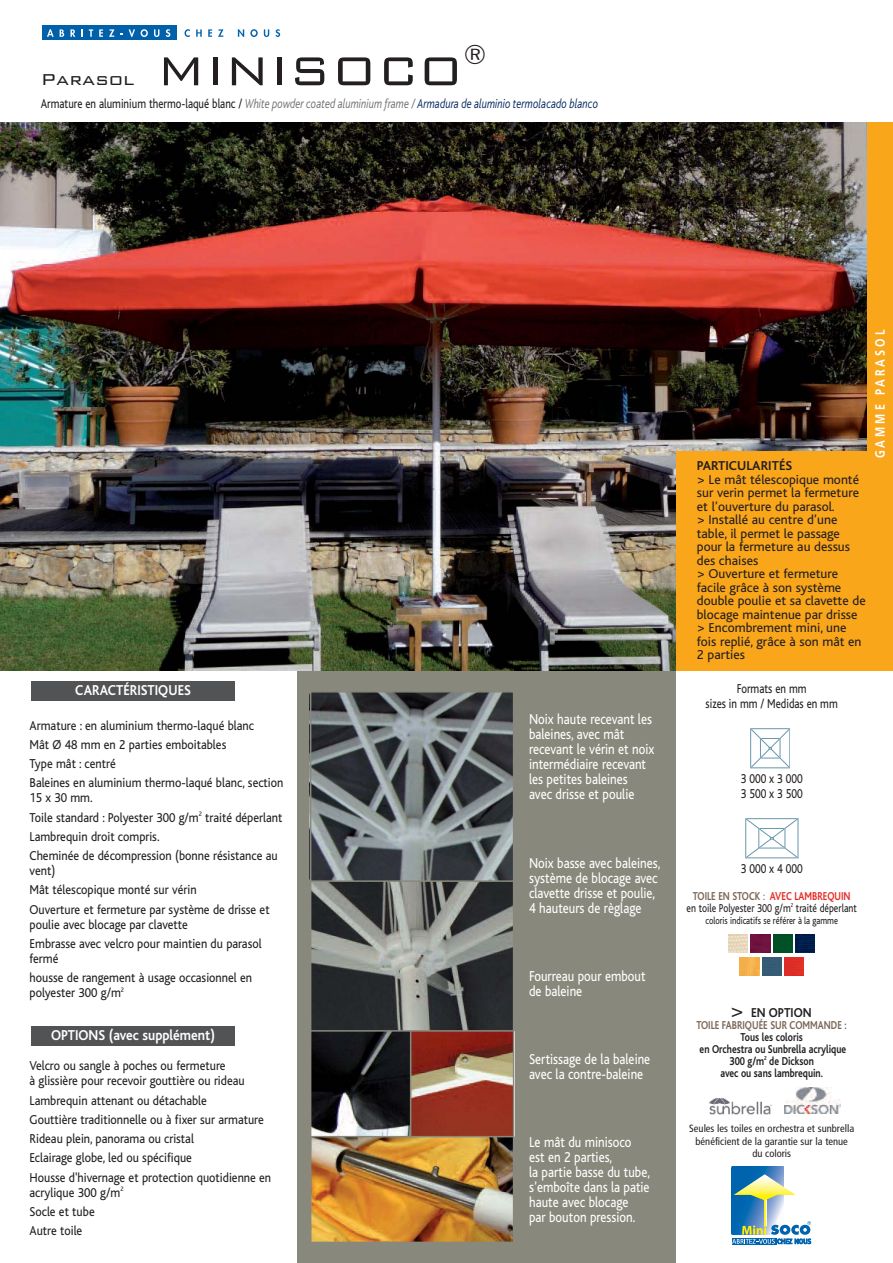
<style>
.page{position:relative;width:893px;height:1263px;background:#fff}
.page>*{position:absolute;margin:0;border:0;box-sizing:border-box;transform-origin:0 0}
.t1{font:300 54px "Bank Gothic";color:#231f20}
.t2{font:300 21px "Bank Gothic";color:#231f20}
.t3{font:15px/15px "Bliss";color:#fff;scale:.85 1}
.t4{font:700 15px "Bliss";color:#fff;scale:.9 1}
.t5{font:13.5px/19.2px "Bliss";color:#231f20;scale:.9 1}
.t6{font:13.5px/13.5px "Bliss";color:#231f20}
.t7{font:13.5px/15px "Bliss";color:#231f20;text-align:center;scale:.8 1}
.t8{font:700 13.5px "Bliss";color:#231f20}
.t9{font:700 13.5px "Frutiger";letter-spacing:.28em;color:#fff;scale:.8 1}
.t10{font:700 13.5px "Bliss";color:#231f20;scale:.9 1}
.t11{font:700 12px/12px "Bliss";color:#231f20;text-align:center;scale:.8 1}
.t12{font:12px/12px "Bliss";color:#231f20;text-align:center;scale:.8 1}
.t13{font:700 12px "Bliss";color:#7a6656;scale:.8 1}
.t14{font:condensed 10.5px/12.6px "Frutiger";color:#231f20;text-align:center}
.t15{font:10.5px "Bliss";color:#231f20;scale:.8 1}
.s1{font-weight:300;font-style:italic;color:#6d6e70}
.s2{font-weight:300;font-style:italic;color:#00275d}
.s3{font-weight:700;color:#7a6656}
.s4{color:#7a6656}
.s5{font-weight:700;color:#e82b25}
.s6{font-family:"Helvetica";font-weight:400;font-size:18px}
</style>
<div class="page">
<div style="left:297px;top:655px;width:379px;height:608px;background:#88897c"></div>
<img style="left:0;top:122px;width:867px;height:549px">
<div style="left:867px;top:122px;width:26px;height:549px;background:#faa61a"></div>
<img style="left:311px;top:693px;width:202px;height:187px">
<svg style="left:311px;top:882px;width:202px;height:148px;background:#5f6260"></svg>
<svg style="left:311px;top:1032px;width:99px;height:104px;background:#2d2e31"></svg>
<svg style="left:411px;top:1032px;width:102px;height:104px;background:#9c4f3d"></svg>
<img style="left:311px;top:1137px;width:202px;height:105px">
<div style="left:42px;top:26px;width:135px;height:14px;background:#0060a9"></div>
<svg style="left:47px;top:29px;width:7px;height:8px"></svg>
<svg style="left:60px;top:29px;width:4px;height:8px"></svg>
<svg style="left:70px;top:29px;width:5px;height:8px"></svg>
<svg style="left:81px;top:29px;width:2px;height:8px"></svg>
<svg style="left:89px;top:29px;width:4px;height:8px"></svg>
<svg style="left:99px;top:29px;width:4px;height:8px"></svg>
<svg style="left:109px;top:29px;width:5px;height:8px"></svg>
<svg style="left:129px;top:29px;width:6px;height:8px"></svg>
<svg style="left:141px;top:29px;width:7px;height:8px"></svg>
<svg style="left:154px;top:29px;width:5px;height:8px"></svg>
<svg style="left:166px;top:29px;width:4px;height:8px"></svg>
<svg style="left:184px;top:29px;width:6px;height:8px"></svg>
<svg style="left:196px;top:29px;width:6px;height:8px"></svg>
<svg style="left:208px;top:29px;width:4px;height:8px"></svg>
<svg style="left:218px;top:29px;width:5px;height:8px"></svg>
<svg style="left:238px;top:29px;width:6px;height:8px"></svg>
<svg style="left:250px;top:29px;width:8px;height:8px"></svg>
<svg style="left:264px;top:29px;width:5px;height:8px"></svg>
<svg style="left:275px;top:29px;width:5px;height:8px"></svg>
<img style="left:784px;top:958px;width:19px;height:18px">
<img style="left:762px;top:958px;width:19px;height:18px">
<img style="left:740px;top:958px;width:19px;height:18px">
<img style="left:795px;top:934px;width:20px;height:18px">
<img style="left:773px;top:934px;width:19px;height:18px">
<img style="left:751px;top:934px;width:19px;height:18px">
<img style="left:729px;top:934px;width:19px;height:18px">
<svg style="left:745px;top:818px;width:53px;height:40px"></svg>
<svg style="left:750px;top:728px;width:40px;height:40px"></svg>
<img style="left:785px;top:1087px;width:55px;height:26px">
<img style="left:709px;top:1098px;width:64px;height:17px">
<div style="left:31px;top:1026px;width:204px;height:19px;background:#515354"></div>
<div style="left:31px;top:681px;width:204px;height:19px;background:#515354"></div>
<svg style="left:732px;top:1166px;width:79px;height:78px"></svg>
<div style="left:675px;top:451px;width:194px;height:220px;background:#faa61a"></div>
<h1 class="t1" style="left:157px;top:35px;width:331px">MINISOCO<sup>®</sup></h1>
<p class="t7" style="left:41px;top:97px;width:698px">Armature en aluminium thermo-laqué blanc / <span class="s1">White powder coated aluminium frame /</span> <span class="s2">Armadura de aluminio termolacado blanco</span></p>
<h2 class="t2" style="left:41px;top:66px;width:95px">Parasol</h2>
<p class="t4" style="left:75px;top:685px;width:130px">CARACTÉRISTIQUES</p>
<p class="t5" style="left:30px;top:717px;width:284px">Armature : en aluminium thermo-laqué blanc<br>Mât Ø 48 mm en 2 parties emboitables<br>Type mât : centré<br>Baleines en aluminium thermo-laqué blanc, section</p>
<p class="t5" style="left:30px;top:790px;width:282px">15 x 30 mm.<br>Toile standard : Polyester 300 g/m<sup>2</sup> traité déperlant Lambrequin droit compris.<br>Cheminée de décompression (bonne résistance au</p>
<p class="t5" style="left:30px;top:862px;width:268px">vent)<br>Mât télescopique monté sur vérin<br>Ouverture et fermeture par système de drisse et</p>
<p class="t5" style="left:30px;top:916px;width:259px">poulie avec blocage par clavette<br>Embrasse avec velcro pour maintien du parasol</p>
<p class="t5" style="left:30px;top:950px;width:249px">fermé<br>housse de rangement à usage occasionnel en</p>
<p class="t5" style="left:30px;top:984px;width:107px">polyester 300 g/m<sup>2</sup></p>
<p class="t4" style="left:51px;top:1030px;width:184px">OPTIONS (avec supplément)</p>
<p class="t5" style="left:30px;top:1060px;width:241px;line-height:15px">Velcro ou sangle à poches ou fermeture<br>à glissière pour recevoir gouttière ou rideau</p>
<p class="t5" style="left:30px;top:1092px;width:270px">Lambrequin attenant ou détachable<br>Gouttière traditionnelle ou à fixer sur armature Rideau plein, panorama ou cristal<br>Eclairage globe, led ou spécifique<br>Housse d'hivernage et protection quotidienne en</p>
<p class="t5" style="left:30px;top:1184px;width:106px">acrylique 300 g/m<sup>2<br></sup>Socle et tube<br>Autre toile</p>
<p class="t3" style="left:529px;top:713px;width:149px">Noix haute recevant les baleines, avec mât recevant le vérin et noix intermédiaire recevant les petites baleines avec drisse et poulie</p>
<p class="t3" style="left:529px;top:857px;width:156px">Noix basse avec baleines, système de blocage avec clavette drisse et poulie,<br>4 hauteurs de règlage</p>
<p class="t3" style="left:529px;top:970px;width:139px">Fourreau pour embout de baleine</p>
<p class="t3" style="left:529px;top:1053px;width:144px">Sertissage de la baleine avec la contre-baleine</p>
<p class="t3" style="left:529px;top:1136px;width:144px">Le mât du minisoco est en 2 parties,<br>la partie basse du tube, s’emboîte dans la patie haute avec blocage<br>par bouton pression.</p>
<p class="t8" style="left:697px;top:461px;width:97px">PARTICULARITÉS</p>
<p class="t6" style="left:697px;top:474px;width:170px">&gt; Le mât télescopique monté sur verin permet la fermeture et l’ouverture du parasol.<br>&gt; Installé au centre d’une table, il permet le passage pour la fermeture au dessus des chaises<br>&gt; Ouverture et fermeture facile grâce à son système double poulie et sa clavette de blocage maintenue par drisse &gt; Encombrement mini, une fois replié, grâce à son mât en<br>2 parties</p>
<p class="t7" style="left:706px;top:682px;width:167px">Formats en mm<br>sizes in mm / Medidas en mm</p>
<p class="t9" style="left:875px;top:458px;width:162px;rotate:-90deg">GAMME PARASOL</p>
<p class="t7" style="left:741px;top:772px;width:79px;text-align:left">3 000 x 3 000<br>3 500 x 3 500</p>
<p class="t7" style="left:741px;top:862px;width:79px">3 000 x 4 000</p>
<p class="t12" style="left:686px;top:891px;width:214px"><span class="s3">TOILE EN STOCK</span> <span class="s4">:</span> <span class="s5">AVEC LAMBREQUIN<br></span>en toile Polyester 300 g/m<sup>2</sup> traité déperlant</p>
<p class="t15" style="left:705px;top:917px;width:167px">coloris indicatifs se référer à la gamme</p>
<p class="t10" style="left:732px;top:1008px;width:90px"><span class="s6">&gt;</span> EN OPTION</p>
<p class="t13" style="left:696px;top:1021px;width:189px">TOILE FABRIQUÉE SUR COMMANDE :</p>
<p class="t11" style="left:700px;top:1032px;width:185px">Tous les coloris<br>en Orchestra ou Sunbrella acrylique<br>300 g/m<sup>2</sup> de Dickson<br>avec ou sans lambrequin.</p>
<p class="t14" style="left:689px;top:1123px;width:166px">Seules les toiles en orchestra et sunbrella bénéficient de la garantie sur la tenue du coloris</p>
</div>
